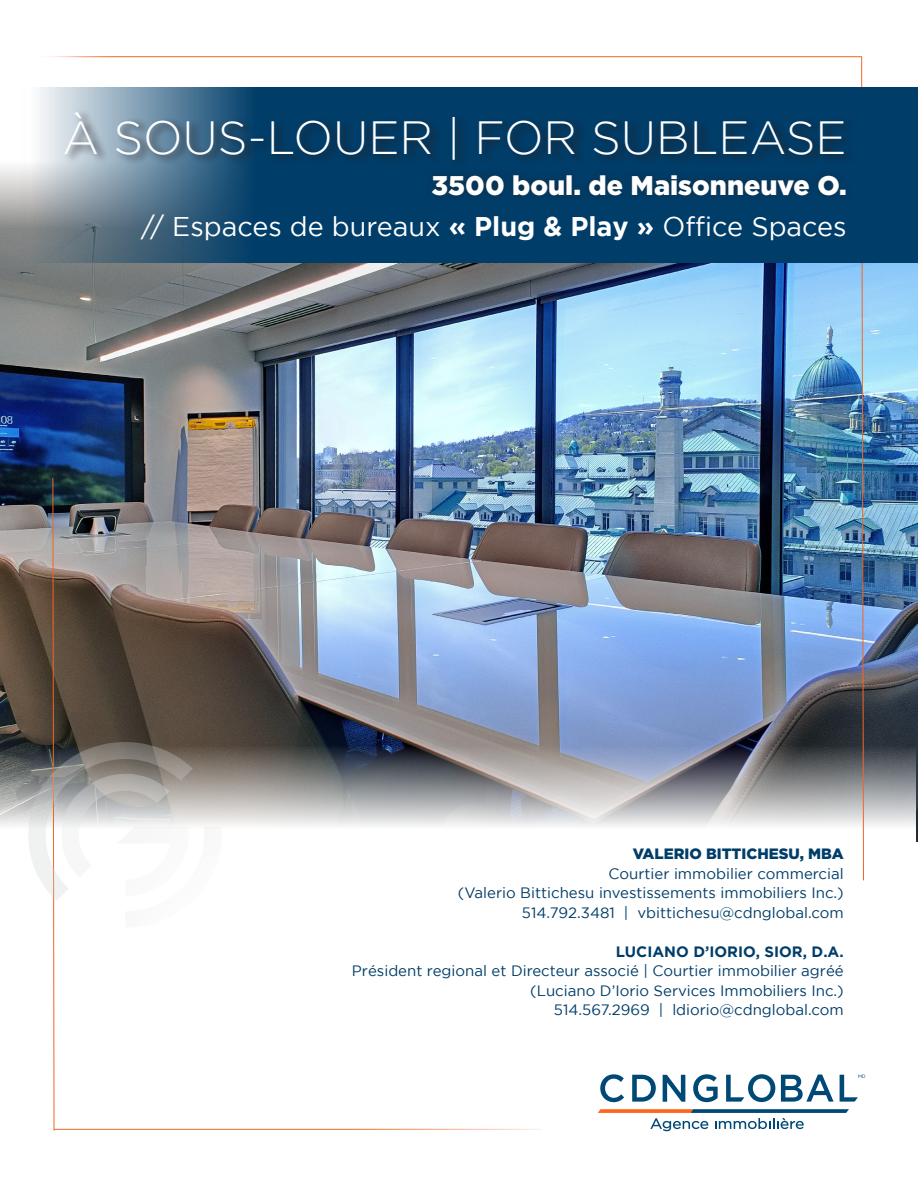
<style>
.page{position:relative;width:918px;height:1188px;background:#fff}
.page>*{position:absolute;margin:0;border:0;box-sizing:border-box;transform-origin:0 0}
.t1{font:300 46.5px "Gotham";color:#fff}
.t2{font:27px "Gotham";color:#fff}
.t3{font:900 27px "Gotham";color:#fff}
.t4{font:15px "Gotham";color:#003d69}
.t5{font:700 15px "Gotham";color:#003d69}
.t6{font:900 15px "Gotham";color:#003d69}
.s1{font-weight:700}
</style>
<div class="page">
<img style="left:0;top:255px;width:918px;height:587px">
<svg style="left:0;top:167px;width:21px;height:88px;background:#aeaead"></svg>
<img style="left:0;top:711px;width:916px;height:131px">
<hr style="left:21px;top:56px;width:841px;height:1px;background:#f26624">
<img style="left:861px;top:56px;width:3px;height:825px">
<hr style="left:54px;top:1129px;width:488px;height:1px;background:#f26624">
<svg style="left:52px;top:477px;width:3px;height:654px"></svg>
<img style="left:28px;top:743px;width:193px;height:185px">
<svg style="left:781px;top:1075px;width:53px;height:27px"></svg>
<svg style="left:632px;top:1075px;width:24px;height:27px"></svg>
<svg style="left:726px;top:1074px;width:49px;height:28px"></svg>
<svg style="left:663px;top:1075px;width:22px;height:27px"></svg>
<svg style="left:600px;top:1074px;width:24px;height:28px"></svg>
<svg style="left:693px;top:1074px;width:25px;height:28px"></svg>
<svg style="left:598px;top:1109px;width:251px;height:22px"></svg>
<svg style="left:840px;top:1075px;width:25px;height:27px"></svg>
<svg style="left:21px;top:87px;width:897px;height:176px;background:#215478"></svg>
<div style="left:64px;top:108px;width:793px;height:62px;background:#231f20;opacity:.84"></div>
<div style="left:425px;top:168px;width:428px;height:35px;background:#033960"></div>
<p class="t1" style="left:63px;top:112px;width:786px">À SOUS-LOUER | FOR SUBLEASE</p>
<p class="t3" style="left:432px;top:170px;width:417px">3500 boul. de Maisonneuve O.</p>
<p class="t2" style="left:141px;top:211px;width:707px">// Espaces de bureaux <span class="s1">« Plug &amp; Play »</span> Office Spaces</p>
<p class="t6" style="left:633px;top:845px;width:213px">VALERIO BITTICHESU, MBA</p>
<p class="t4" style="left:609px;top:865px;width:237px">Courtier immobilier commercial</p>
<p class="t4" style="left:458px;top:884px;width:387px">(Valerio Bittichesu investissements immobiliers Inc.)</p>
<p class="t4" style="left:522px;top:904px;width:323px">514.792.3481 | vbittichesu@cdnglobal.com</p>
<p class="t5" style="left:616px;top:943px;width:230px">LUCIANO D’IORIO, SIOR, D.A.</p>
<p class="t4" style="left:352px;top:962px;width:493px">Président regional et Directeur associé | Courtier immobilier agréé</p>
<p class="t4" style="left:530px;top:982px;width:315px">(Luciano D’Iorio Services Immobiliers Inc.)</p>
<p class="t4" style="left:554px;top:1001px;width:291px">514.567.2969 | ldiorio@cdnglobal.com</p>
</div>
